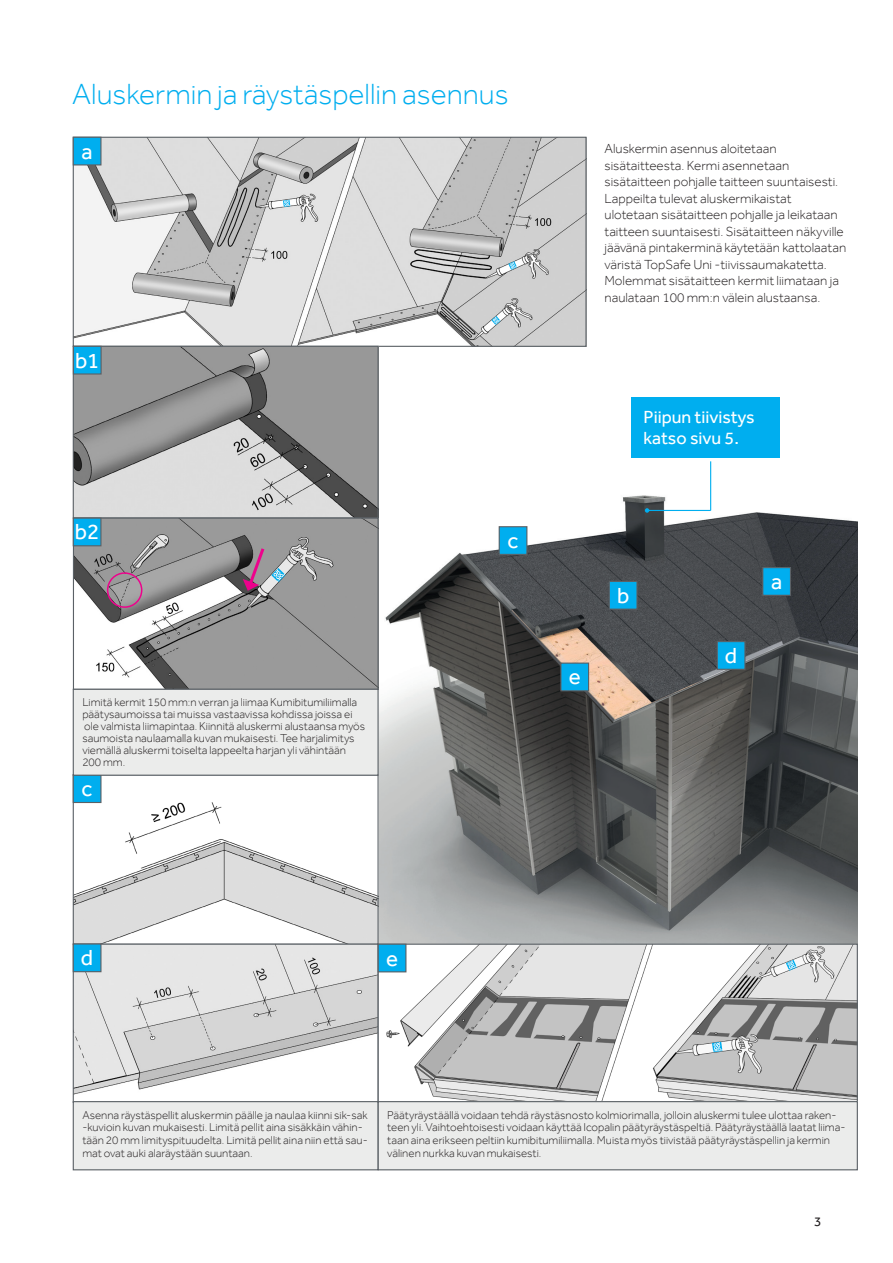
<style>
.page{position:relative;width:893px;height:1263px;background:#fff}
.page>*{position:absolute;margin:0;border:0;box-sizing:border-box;transform-origin:0 0}
.Subhead_Effra_20{font:300 30px "Effra";color:#00aeef}
.Taulukko{font:22.35px "Effra";color:#fff}
.Väliotsikko{font:18px/21px "Effra";color:#fff}
.Captions_Effra_8_10p{font:300 13.5px/16.5px "Effra";color:#231f20}
.t1{font:13.5px "Effra";color:#231f20}
.Laatikkoteksti{font:300 11.7px/12.8px "Effra";color:#231f20}
</style>
<div class="page">
<img style="left:379px;top:495px;width:479px;height:449px">
<img style="left:75px;top:139px;width:510px;height:206px">
<div style="left:73px;top:137px;width:514px;height:210px;border:1px solid #5b6166"></div>
<div style="left:73px;top:137px;width:28px;height:28px;background:#00aeef"></div>
<div style="left:73px;top:137px;width:29px;height:28px;border:1px solid #5b6166"></div>
<svg style="left:707px;top:461px;width:57px;height:49px"></svg>
<div style="left:631px;top:398px;width:149px;height:60px;background:#00aeef"></div>
<img style="left:75px;top:348px;width:302px;height:340px">
<div style="left:73px;top:346px;width:306px;height:172px;border:1px solid #5b6166"></div>
<div style="left:73px;top:518px;width:306px;height:172px;border:1px solid #5b6166"></div>
<img style="left:75px;top:802px;width:302px;height:292px">
<div style="left:73px;top:775px;width:28px;height:27px;background:#00aeef"></div>
<div style="left:73px;top:774px;width:29px;height:29px;border:1px solid #5b6166"></div>
<div style="left:499px;top:527px;width:28px;height:27px;background:#00aeef"></div>
<div style="left:499px;top:526px;width:28px;height:29px;border:1px solid #5b6166"></div>
<div style="left:763px;top:568px;width:27px;height:27px;background:#00aeef"></div>
<div style="left:762px;top:567px;width:29px;height:29px;border:1px solid #5b6166"></div>
<div style="left:73px;top:1102px;width:305px;height:68px;background:#ebeceb"></div>
<div style="left:73px;top:1101px;width:306px;height:69px;border:1px solid #5b6166"></div>
<div style="left:73px;top:944px;width:28px;height:28px;background:#00aeef"></div>
<div style="left:73px;top:943px;width:29px;height:29px;border:1px solid #5b6166"></div>
<img style="left:380px;top:946px;width:476px;height:155px">
<div style="left:378px;top:1102px;width:479px;height:68px;background:#ebeceb"></div>
<div style="left:378px;top:1101px;width:480px;height:69px;border:1px solid #5b6166"></div>
<div style="left:378px;top:944px;width:28px;height:28px;background:#00aeef"></div>
<div style="left:378px;top:944px;width:28px;height:28px;border:1px solid #5b6166"></div>
<div style="left:73px;top:689px;width:305px;height:86px;background:#ebeceb"></div>
<div style="left:73px;top:689px;width:306px;height:87px;border:1px solid #5b6166"></div>
<div style="left:717px;top:642px;width:28px;height:27px;background:#00aeef"></div>
<div style="left:717px;top:641px;width:28px;height:29px;border:1px solid #5b6166"></div>
<div style="left:561px;top:663px;width:28px;height:28px;background:#00aeef"></div>
<div style="left:560px;top:662px;width:29px;height:29px;border:1px solid #5b6166"></div>
<svg style="left:283px;top:200px;width:7px;height:7px"></svg>
<svg style="left:508px;top:261px;width:9px;height:9px"></svg>
<svg style="left:491px;top:316px;width:10px;height:10px"></svg>
<svg style="left:712px;top:1042px;width:10px;height:10px"></svg>
<svg style="left:786px;top:960px;width:11px;height:11px"></svg>
<hr style="left:710px;top:461px;width:1px;height:49px;background:#00aeef">
<hr style="left:647px;top:510px;width:64px;height:1px;background:#00aeef">
<svg style="left:645px;top:508px;width:4px;height:5px"></svg>
<div style="left:73px;top:346px;width:28px;height:28px;background:#00aeef"></div>
<div style="left:73px;top:346px;width:29px;height:29px;border:1px solid #5b6166"></div>
<div style="left:73px;top:518px;width:28px;height:28px;background:#00aeef"></div>
<div style="left:73px;top:518px;width:29px;height:28px;border:1px solid #5b6166"></div>
<div style="left:609px;top:581px;width:28px;height:28px;background:#00aeef"></div>
<div style="left:609px;top:581px;width:29px;height:29px;border:1px solid #5b6166"></div>
<div style="left:107px;top:572px;width:35px;height:36px;border:2px solid #ed028c;border-radius:50%"></div>
<svg style="left:243px;top:545px;width:43px;height:46px;background:#968695"></svg>
<p class="Subhead_Effra_20" style="left:72px;top:76px;width:438px">Aluskermin ja räystäspellin asennus</p>
<p class="Taulukko" style="left:82px;top:138px;width:13px">a</p>
<p class="Taulukko" style="left:75px;top:347px;width:26px">b1</p>
<p class="Taulukko" style="left:75px;top:519px;width:26px">b2</p>
<p class="Laatikkoteksti" style="left:82px;top:696px;width:284px;line-height:12px">Limitä kermit 150 mm:n verran ja liimaa Kumibitumiliimalla päätysaumoissa tai muissa vastaavissa kohdissa joissa ei ole valmista liimapintaa. Kiinnitä aluskermi alustaansa myös saumoista naulaamalla kuvan mukaisesti. Tee harjalimitys viemällä aluskermi toiselta lappeelta harjan yli vähintään 200 mm.</p>
<p class="Taulukko" style="left:82px;top:775px;width:13px">c</p>
<p class="Taulukko" style="left:507px;top:527px;width:13px">c</p>
<p class="Captions_Effra_8_10p" style="left:604px;top:140px;width:243px">Aluskermin asennus aloitetaan sisätaitteesta. Kermi asennetaan sisätaitteen pohjalle taitteen suuntaisesti.<br>Lappeilta tulevat aluskermikaistat ulotetaan sisätaitteen pohjalle ja leikataan taitteen suuntaisesti. Sisätaitteen näkyville jäävänä pintakerminä käytetään kattolaatan väristä TopSafe Uni -tiivissaumakatetta.<br>Molemmat sisätaitteen kermit liimataan ja naulataan 100 mm:n välein alustaansa.</p>
<p class="Väliotsikko" style="left:643px;top:407px;width:113px">Piipun tiivistys katso sivu 5.</p>
<p class="Taulukko" style="left:569px;top:664px;width:14px">e</p>
<p class="Taulukko" style="left:617px;top:582px;width:14px">b</p>
<p class="Taulukko" style="left:725px;top:642px;width:14px">d</p>
<p class="Taulukko" style="left:771px;top:568px;width:13px">a</p>
<p class="Taulukko" style="left:81px;top:944px;width:14px">d</p>
<p class="Taulukko" style="left:386px;top:945px;width:14px">e</p>
<p class="Laatikkoteksti" style="left:82px;top:1108px;width:287px">Asenna räystäspellit aluskermin päälle ja naulaa kiinni sik-sak -kuvioin kuvan mukaisesti. Limitä pellit aina sisäkkäin vähin&shy;tään 20 mm limityspituudelta. Limitä pellit aina niin että sau&shy;mat ovat auki alaräystään suuntaan.</p>
<p class="Laatikkoteksti" style="left:387px;top:1108px;width:460px">Päätyräystäällä voidaan tehdä räystäsnosto kolmiorimalla, jolloin aluskermi tulee ulottaa raken&shy;teen yli. Vaihtoehtoisesti voidaan käyttää Icopalin päätyräystäspeltiä. Päätyräystäällä laatat liima&shy;taan aina erikseen peltiin kumibitumiliimalla. Muista myös tiivistää päätyräystäspellin ja kermin välinen nurkka kuvan mukaisesti.</p>
<p class="t1" style="left:814px;top:1213px;width:9px">3</p>
</div>
